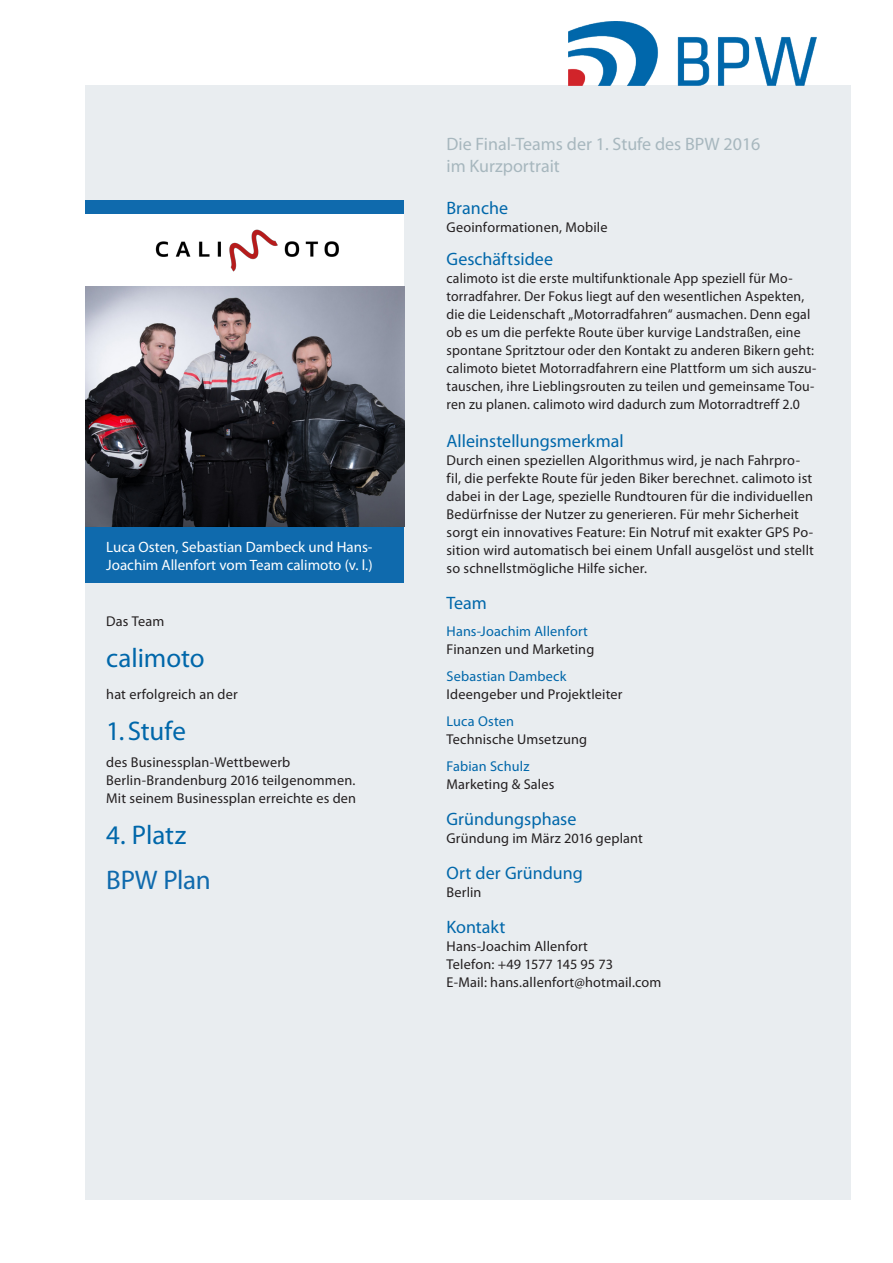
<style>
.page{position:relative;width:893px;height:1263px;background:#fff}
.page>*{position:absolute;margin:0;border:0;box-sizing:border-box;transform-origin:0 0}
.Text{font:27px "Myriad Pro";letter-spacing:-.005em;color:#0067aa}
.Text-2{font:27px "Myriad Pro";letter-spacing:-.015em;color:#0f6aad}
.Text-3{font:18px "Myriad Pro";color:#0067aa}
.t1{font:18px/21.6px "Myriad Pro";color:#a7b7be}
.Überschrift_1{font:18px "Myriad Pro";letter-spacing:.005em;color:#0067aa}
.t2{font:15px/18px "Myriad Pro";color:#fff}
.Text-4{font:14.25px/18px "Myriad Pro";letter-spacing:.01em;color:#231f20}
.Überschrift_1-2{font:14.25px/18px "Myriad Pro";letter-spacing:.015em;color:#231f20}
.Text-5{font:14.25px/18px "Myriad Pro";letter-spacing:.01em;color:#0067aa}
.s1{color:#231f20}
.s2{color:#0067aa}
</style>
<div class="page">
<div style="left:85px;top:85px;width:765px;height:1114px;background:#e9edf0"></div>
<div style="left:85px;top:201px;width:319px;height:382px;background:#0f6aad"></div>
<div style="left:85px;top:214px;width:319px;height:72px;background:#fff"></div>
<img style="left:569px;top:22px;width:247px;height:63px">
<img style="left:85px;top:286px;width:319px;height:241px">
<img style="left:155px;top:229px;width:184px;height:43px">
<p class="t2" style="left:106px;top:537px;width:268px">Luca Osten, Sebastian Dambeck und Hans-<br>Joachim Allenfort vom Team calimoto (v. l.)</p>
<p class="Text-4" style="left:106px;top:612px;width:60px">Das Team</p>
<p class="Text" style="left:106px;top:641px;width:100px">calimoto</p>
<p class="Text-4" style="left:106px;top:685px;width:133px">hat erfolgreich an der</p>
<p class="Text" style="left:106px;top:715px;width:81px">1. Stufe</p>
<p class="Text-4" style="left:106px;top:753px;width:186px">des Businessplan-Wettbewerb</p>
<p class="Text-4" style="left:106px;top:771px;width:251px">Berlin-Brandenburg 2016 teilgenommen.</p>
<p class="Text-4" style="left:106px;top:789px;width:251px">Mit seinem Businessplan erreichte es den</p>
<p class="Text" style="left:106px;top:818px;width:81px">4. Platz</p>
<p class="Text-2" style="left:106px;top:863px;width:106px">BPW Plan</p>
<p class="t1" style="left:446px;top:133px;width:316px">Die Final-Teams der 1. Stufe des BPW 2016 im Kurzportrait</p>
<p class="Überschrift_1" style="left:446px;top:197px;width:63px">Branche</p>
<p class="Überschrift_1-2" style="left:446px;top:218px;width:163px">Geoinformationen, Mobile</p>
<p class="Überschrift_1" style="left:446px;top:248px;width:108px">Geschäftsidee</p>
<p class="Überschrift_1-2" style="left:446px;top:269px;width:371px">calimoto ist die erste multifunktionale App speziell für Mo&shy;torradfahrer. Der Fokus liegt auf den wesentlichen Aspekten, die die Leidenschaft „Motorradfahren“ ausmachen. Denn egal ob es um die perfekte Route über kurvige Landstraßen, eine spontane Spritztour oder den Kontakt zu anderen Bikern geht: calimoto bietet Motorradfahrern eine Plattform um sich auszu&shy;tauschen, ihre Lieblingsrouten zu teilen und gemeinsame Tou&shy;ren zu planen. calimoto wird dadurch zum Motorradtreff 2.0</p>
<p class="Text-3" style="left:446px;top:430px;width:179px">Alleinstellungsmerkmal</p>
<p class="Text-4" style="left:446px;top:451px;width:369px">Durch einen speziellen Algorithmus wird, je nach Fahrpro&shy;fil, die perfekte Route für jeden Biker berechnet. calimoto ist dabei in der Lage, spezielle Rundtouren für die individuellen Bedürfnisse der Nutzer zu generieren. Für mehr Sicherheit sorgt ein innovatives Feature: Ein Notruf mit exakter GPS Po&shy;sition wird automatisch bei einem Unfall ausgelöst und stellt so schnellstmögliche Hilfe sicher.</p>
<p class="Text-3" style="left:446px;top:592px;width:42px">Team</p>
<p class="Text-5" style="left:446px;top:622px;width:149px">Hans-Joachim Allenfort<br><span class="s1">Finanzen und Marketing</span></p>
<p class="Text-4" style="left:446px;top:667px;width:178px"><span class="s2">Sebastian Dambeck<br></span>Ideengeber und Projektleiter</p>
<p class="Text-4" style="left:446px;top:712px;width:142px"><span class="s2">Luca Osten<br></span>Technische Umsetzung</p>
<p class="Text-4" style="left:446px;top:757px;width:109px"><span class="s2">Fabian Schulz<br></span>Marketing &amp; Sales</p>
<p class="Text-3" style="left:446px;top:808px;width:132px">Gründungsphase</p>
<p class="Text-4" style="left:446px;top:829px;width:198px">Gründung im März 2016 geplant</p>
<p class="Text-3" style="left:446px;top:862px;width:138px">Ort der Gründung</p>
<p class="Text-4" style="left:446px;top:883px;width:37px">Berlin</p>
<p class="Text-3" style="left:446px;top:916px;width:61px">Kontakt</p>
<p class="Text-4" style="left:446px;top:937px;width:216px">Hans-Joachim Allenfort<br>Telefon: +49 1577 145 95 73<br>E-Mail: hans.allenfort@hotmail.com</p>
</div>
